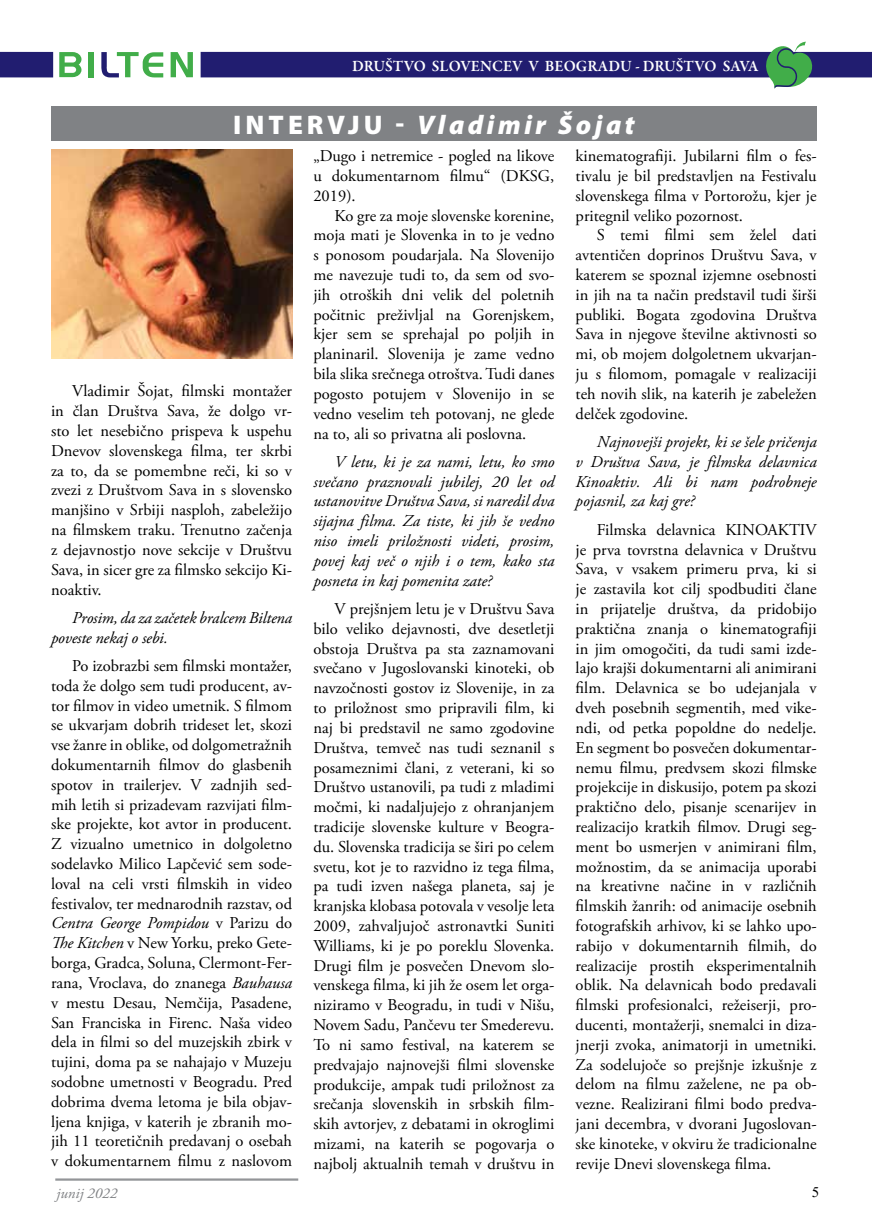
<style>
.page{position:relative;width:872px;height:1221px;background:#fff}
.page>*{position:absolute;margin:0;border:0;box-sizing:border-box;transform-origin:0 0}
.t1{font:italic 900 27px "Myriad Pro";letter-spacing:.13em;color:#fff}
.t2{font:16.5px/19.8px "Adobe Garamond Pro";color:#000;text-align:justify}
.t3{font:italic 16.5px/19.8px "Adobe Garamond Pro";color:#000;text-align:justify}
.t4{font:600 15.9px "Garamond Premr Pro";color:#fff}
.t5{font:italic 15px "Adobe Garamond Pro";color:#808285}
.t6{font:15px "C00 L";color:#000}
.s1{font-style:normal}
.s2{font-style:italic}
</style>
<div class="page">
<hr style="left:55px;top:1178px;width:243px;height:2px;background:#939598">
<div style="left:201px;top:52px;width:671px;height:25px;background:#211d70"></div>
<div style="left:0;top:52px;width:53px;height:25px;background:#211d70"></div>
<div style="left:89px;top:52px;width:5px;height:25px;background:#41ad49"></div>
<svg style="left:171px;top:52px;width:22px;height:25px"></svg>
<svg style="left:59px;top:52px;width:22px;height:25px"></svg>
<svg style="left:101px;top:52px;width:62px;height:25px"></svg>
<svg style="left:759px;top:42px;width:53px;height:47px"></svg>
<div style="left:51px;top:106px;width:765px;height:34px;background:#808285"></div>
<img style="left:51px;top:150px;width:242px;height:209px">
<p class="t4" style="left:352px;top:56px;width:408px">DRUŠTVO SLOVENCEV V BEOGRADU - DRUŠTVO SAVA</p>
<h1 class="t1" style="left:233px;top:106px;width:403px"><span class="s1">INT ERVJU -</span> Vladimir Šojat</h1>
<p class="t2" style="left:51px;top:382px;width:242px;text-indent:21px">Vladimir Šojat, filmski montažer in član Društva Sava, že dolgo vr&shy;sto let nesebično prispeva k uspehu Dnevov slovenskega filma, ter skrbi za to, da se pomembne reči, ki so v zvezi z Društvom Sava in s slovensko manjšino v Srbiji nasploh, zabeležijo na filmskem traku. Trenutno začenja z dejavnostjo nove sekcije v Društvu Sava, in sicer gre za filmsko sekcijo Ki&shy;noaktiv.</p>
<p class="t3" style="left:51px;top:608px;width:242px;text-indent:21px">Prosim, da za začetek bralcem Biltena poveste nekaj o sebi.</p>
<p class="t2" style="left:51px;top:656px;width:242px;text-indent:21px">Po izobrazbi sem filmski montažer, toda že dolgo sem tudi producent, av&shy;tor filmov in video umetnik. S filmom se ukvarjam dobrih trideset let, skozi vse žanre in oblike, od dolgometražnih dokumentarnih filmov do glasbenih spotov in trailerjev. V zadnjih sed&shy;mih letih si prizadevam razvijati film&shy;ske projekte, kot avtor in producent.<br>Z vizualno umetnico in dolgoletno sodelavko Milico Lapčević sem sode&shy;loval na celi vrsti filmskih in video festivalov, ter mednarodnih razstav, od <span class="s2">Centra George Pompidou</span> v Parizu do <span class="s2">The Kitchen</span> v New Yorku, preko Gete&shy;borga, Gradca, Soluna, Clermont-Fer&shy;rana, Vroclava, do znanega <span class="s2">Bauhausa </span>v mestu Desau, Nemčija, Pasadene, San Franciska in Firenc. Naša video dela in filmi so del muzejskih zbirk v tujini, doma pa se nahajajo v Muzeju sodobne umetnosti v Beogradu. Pred dobrima dvema letoma je bila objav&shy;ljena knjiga, v katerih je zbranih mo&shy;jih 11 teoretičnih predavanj o osebah v dokumentarnem filmu z naslovom</p>
<p class="t5" style="left:57px;top:1183px;width:62px">junij 2022</p>
<p class="t2" style="left:313px;top:147px;width:242px">„Dugo i netremice - pogled na likove u dokumentarnom filmu“ (DKSG, 2019).</p>
<p class="t2" style="left:313px;top:206px;width:242px;text-indent:21px">Ko gre za moje slovenske korenine, moja mati je Slovenka in to je vedno s ponosom poudarjala. Na Slovenijo me navezuje tudi to, da sem od svo&shy;jih otroških dni velik del poletnih počitnic preživljal na Gorenjskem, kjer sem se sprehajal po poljih in planinaril. Slovenija je zame vedno bila slika srečnega otroštva. Tudi danes pogosto potujem v Slovenijo in se vedno veselim teh potovanj, ne glede na to, ali so privatna ali poslovna.</p>
<p class="t3" style="left:313px;top:452px;width:242px;text-indent:21px">V letu, ki je za nami, letu, ko smo svečano praznovali jubilej, 20 let od ustanovitve Društva Sava, si naredil dva sijajna filma. Za tiste, ki jih še vedno niso imeli priložnosti videti, prosim, povej kaj več o njih i o tem, kako sta posneta in kaj pomenita zate?</p>
<p class="t2" style="left:313px;top:599px;width:242px;text-indent:21px">V prejšnjem letu je v Društvu Sava bilo veliko dejavnosti, dve desetletji obstoja Društva pa sta zaznamovani svečano v Jugoslovanski kinoteki, ob navzočnosti gostov iz Slovenije, in za to priložnost smo pripravili film, ki naj bi predstavil ne samo zgodovine Društva, temveč nas tudi seznanil s posameznimi člani, z veterani, ki so Društvo ustanovili, pa tudi z mladimi močmi, ki nadaljujejo z ohranjanjem tradicije slovenske kulture v Beogra&shy;du. Slovenska tradicija se širi po celem svetu, kot je to razvidno iz tega filma, pa tudi izven našega planeta, saj je kranjska klobasa potovala v vesolje leta 2009, zahvaljujoč astronavtki Suniti Williams, ki je po poreklu Slovenka.<br>Drugi film je posvečen Dnevom slo&shy;venskega filma, ki jih že osem let orga&shy;niziramo v Beogradu, in tudi v Nišu, Novem Sadu, Pančevu ter Smederevu.<br>To ni samo festival, na katerem se predvajajo najnovejši filmi slovenske produkcije, ampak tudi priložnost za srečanja slovenskih in srbskih film&shy;skih avtorjev, z debatami in okroglimi mizami, na katerih se pogovarja o najbolj aktualnih temah v društvu in</p>
<p class="t2" style="left:575px;top:147px;width:242px">kinematografiji. Jubilarni film o fes&shy;tivalu je bil predstavljen na Festivalu slovenskega filma v Portorožu, kjer je pritegnil veliko pozornost.</p>
<p class="t2" style="left:575px;top:226px;width:242px;text-indent:21px">S temi filmi sem želel dati avtentičen doprinos Društvu Sava, v katerem se spoznal izjemne osebnosti in jih na ta način predstavil tudi širši publiki. Bogata zgodovina Društva Sava in njegove številne aktivnosti so mi, ob mojem dolgoletnem ukvarjan&shy;ju s filomom, pomagale v realizaciji teh novih slik, na katerih je zabeležen delček zgodovine.</p>
<p class="t3" style="left:575px;top:432px;width:242px;text-indent:21px">Najnovejši projekt, ki se šele pričenja v Društva Sava, je filmska delavnica Kinoaktiv. Ali bi nam podrobneje pojasnil, za kaj gre?</p>
<p class="t2" style="left:575px;top:520px;width:242px;text-indent:21px">Filmska delavnica KINOAKTIV je prva tovrstna delavnica v Društvu Sava, v vsakem primeru prva, ki si je zastavila kot cilj spodbuditi člane in prijatelje društva, da pridobijo praktična znanja o kinematografiji in jim omogočiti, da tudi sami izde&shy;lajo krajši dokumentarni ali animirani film. Delavnica se bo udejanjala v dveh posebnih segmentih, med vike&shy;ndi, od petka popoldne do nedelje.<br>En segment bo posvečen dokumentar&shy;nemu filmu, predvsem skozi filmske projekcije in diskusijo, potem pa skozi praktično delo, pisanje scenarijev in realizacijo kratkih filmov. Drugi seg&shy;ment bo usmerjen v animirani film, možnostim, da se animacija uporabi na kreativne načine in v različnih filmskih žanrih: od animacije osebnih fotografskih arhivov, ki se lahko upo&shy;rabijo v dokumentarnih filmih, do realizacije prostih eksperimentalnih oblik. Na delavnicah bodo predavali filmski profesionalci, režeiserji, pro&shy;ducenti, montažerji, snemalci in diza&shy;jnerji zvoka, animatorji in umetniki.<br>Za sodelujoče so prejšnje izkušnje z delom na filmu zaželene, ne pa ob&shy;vezne. Realizirani filmi bodo predva&shy;jani decembra, v dvorani Jugoslovan&shy;ske kinoteke, v okviru že tradicionalne revije Dnevi slovenskega filma.</p>
<p class="t6" style="left:812px;top:1183px;width:9px">5</p>
</div>
